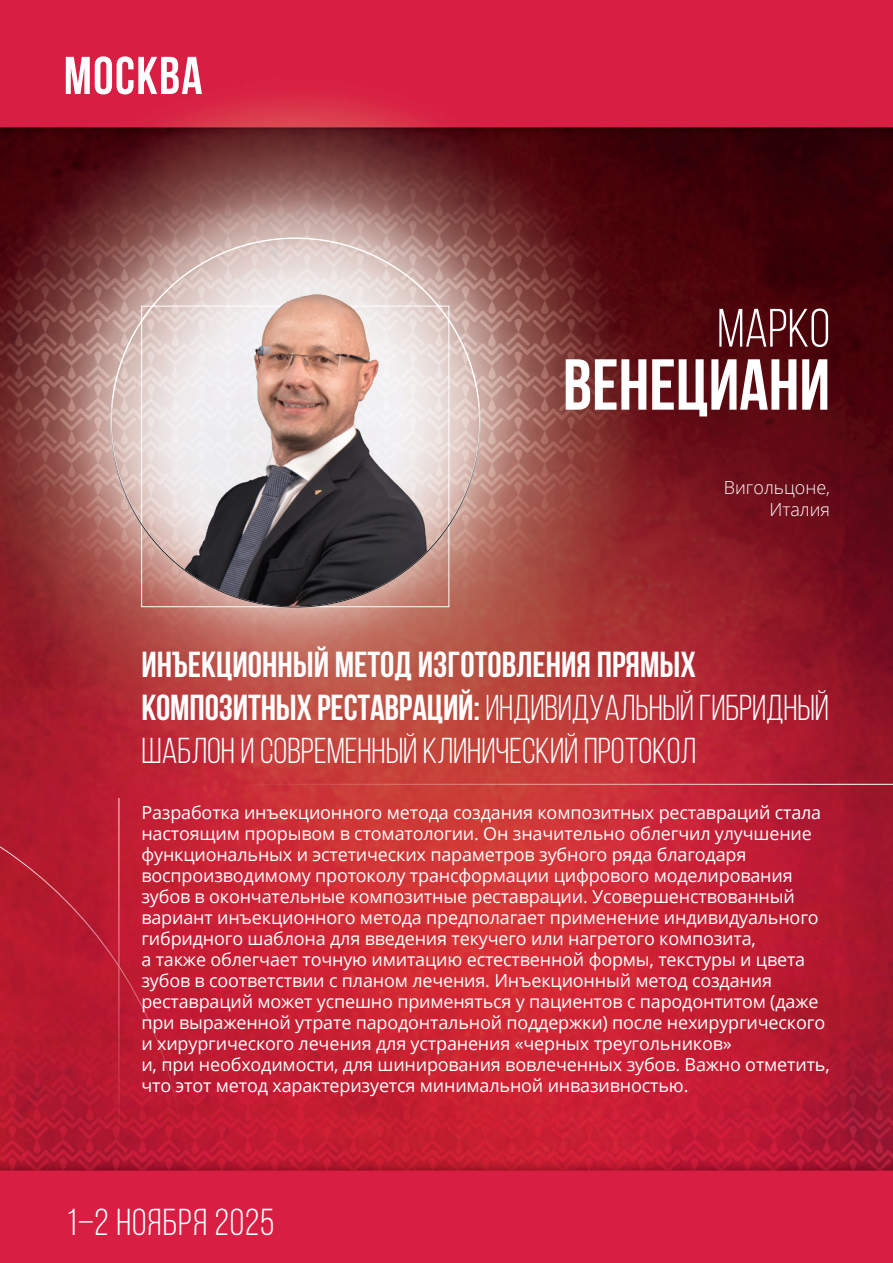
<style>
.page{position:relative;width:893px;height:1263px;background:#fff}
.page>*{position:absolute;margin:0;border:0;box-sizing:border-box;transform-origin:0 0}
.t1{font:700 72px "Bebas Neue";color:#fff}
.t2{font:54px "Bebas Neue";color:#fff}
.t3{font:700 53.1px "Bebas Neue";letter-spacing:.025em;color:#fff}
.t4{font:37.5px "Bebas Neue";letter-spacing:.025em;color:#fff}
.t5{font:36px/43.2px "Bebas Neue";color:#fff}
.t6{font:18px/21px "Open Sans";letter-spacing:-.01em;color:#fff}
.t7{font:300 18px/21.6px "Open Sans";color:#fff;text-align:right}
.s1{font-weight:700}
</style>
<div class="page">
<img style="left:0;top:0;width:893px;height:1263px">
<svg style="left:0;top:778px;width:186px;height:485px;background:#be1b34"></svg>
<hr style="left:119px;top:798px;width:1px;height:465px;background:#fff">
<svg style="left:111px;top:238px;width:369px;height:369px;background:#cfaea8"></svg>
<img style="left:159px;top:271px;width:268px;height:336px">
<hr style="left:230px;top:784px;width:663px;height:1px;background:#fff">
<h3 class="t3" style="left:64px;top:47px;width:140px">Москва</h3>
<h2 class="t2" style="left:717px;top:299px;width:114px">Марко</h2>
<h1 class="t1" style="left:563px;top:345px;width:269px">Венециани</h1>
<p class="t7" style="left:724px;top:476px;width:108px">Вигольцоне,<br>Италия</p>
<h3 class="t5" style="left:141px;top:642px;width:689px"><span class="s1">Инъекционный метод изготовления прямых композитных реставраций:</span> индивидуальный гибридный шаблон и современный клинический протокол</h3>
<p class="t6" style="left:141px;top:802px;width:690px">Разработка инъекционного метода создания композитных реставраций стала настоящим прорывом в стоматологии. Он значительно облегчил улучшение функциональных и эстетических параметров зубного ряда благодаря воспроизводимому протоколу трансформации цифрового моделирования зубов в окончательные композитные реставрации. Усовершенствованный вариант инъекционного метода предполагает применение индивидуального гибридного шаблона для введения текучего или нагретого композита,<br>а также облегчает точную имитацию естественной формы, текстуры и цвета зубов в соответствии с планом лечения. Инъекционный метод создания реставраций может успешно применяться у пациентов с пародонтитом (даже при выраженной утрате пародонтальной поддержки) после нехирургического и хирургического лечения для устранения «черных треугольников»<br>и, при необходимости, для шинирования вовлеченных зубов. Важно отметить, что этот метод характеризуется минимальной инвазивностью.</p>
<h3 class="t4" style="left:67px;top:1202px;width:209px">1–2 ноября 2025</h3>
</div>
